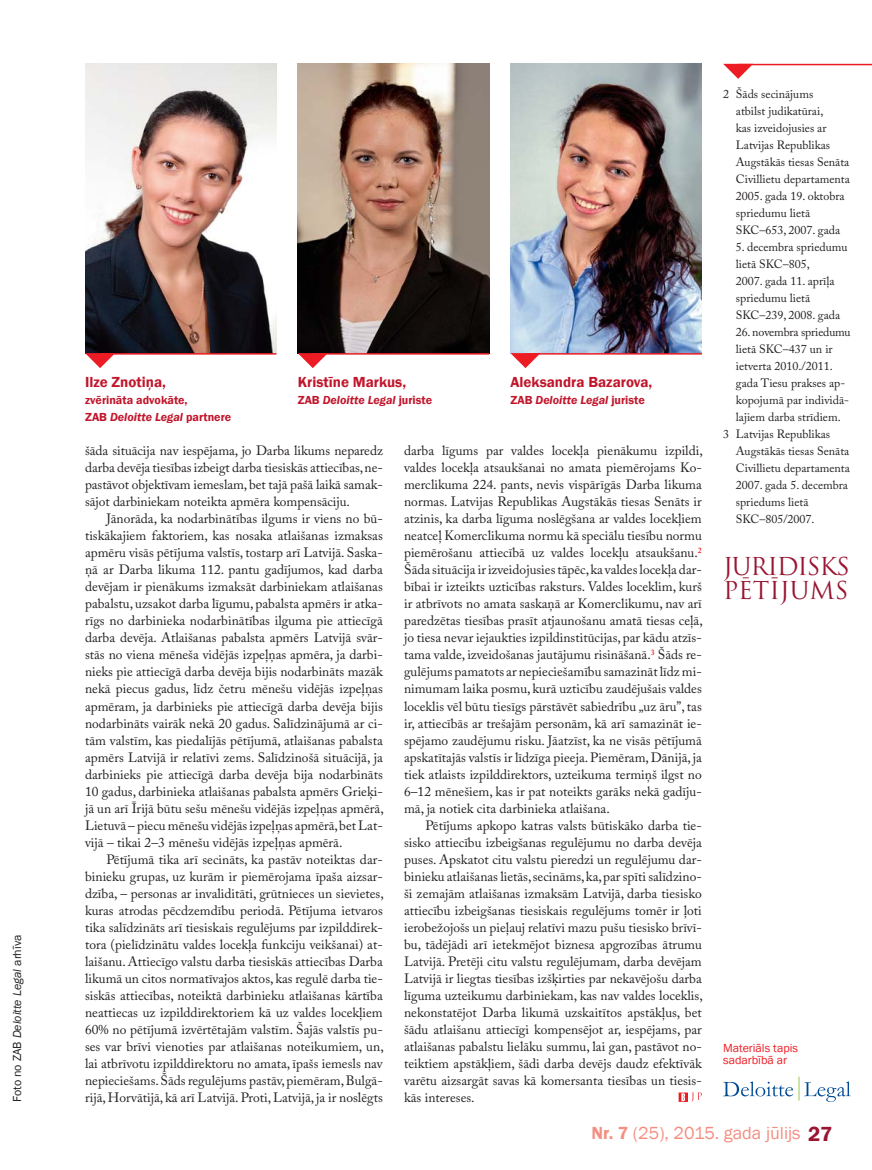
<style>
.page{position:relative;width:872px;height:1170px;background:#fff}
.page>*{position:absolute;margin:0;border:0;box-sizing:border-box;transform-origin:0 0}
.t1{font:24px/24px "Trajan Pro";letter-spacing:-.05em;color:#991532}
.t2{font:18px "Franklin Gothic";color:#f58e81}
.t3{font:600 15px "Franklin Gothic";color:#c1162c}
.t4{font:13.5px/17px "Adobe Caslon Pro";color:#231f20;text-align:justify}
.t5{font:12px/17px "Adobe Caslon Pro";color:#231f20}
.t6{font:italic 600 12px "Franklin Gothic";color:#c1162c}
.t7{font:600 12px/17px "Franklin Gothic";color:#c1162c}
.t8{font:12px "Franklin Gothic";color:#231f20}
.t9{font:12px/12px "Franklin Gothic";color:#ed1c24}
.s1{font-style:italic}
.s2{font-style:normal}
.s3{font-weight:600}
.s4{font-weight:600;font-size:21px;color:#991532}
</style>
<div class="page">
<img style="left:85px;top:64px;width:191px;height:289px">
<hr style="left:100px;top:353px;width:176px;height:1px;background:#ed1c24">
<svg style="left:85px;top:353px;width:30px;height:15px"></svg>
<img style="left:298px;top:64px;width:191px;height:289px">
<hr style="left:313px;top:353px;width:176px;height:1px;background:#ed1c24">
<svg style="left:298px;top:353px;width:30px;height:15px"></svg>
<img style="left:510px;top:64px;width:192px;height:289px">
<hr style="left:525px;top:353px;width:177px;height:1px;background:#ed1c24">
<svg style="left:510px;top:353px;width:30px;height:15px"></svg>
<svg style="left:678px;top:1092px;width:24px;height:9px"></svg>
<hr style="left:738px;top:64px;width:134px;height:1px;background:#ed1c24">
<svg style="left:723px;top:64px;width:30px;height:15px"></svg>
<svg style="left:723px;top:1076px;width:127px;height:25px"></svg>
<p class="t8" style="left:10px;top:1101px;width:169px;rotate:-90deg">Foto no ZAB <span class="s1">Deloitte Legal</span> arhīva</p>
<p class="t3" style="left:85px;top:373px;width:82px">Il ze Zno ti ņa,</p>
<p class="t7" style="left:85px;top:391px;width:148px">zvē ri nā ta ad vo kā te,<br>ZAB <span class="s1">De lo it te Le gal</span> par tne re</p>
<p class="t3" style="left:298px;top:373px;width:110px">Kris tī ne Mar kus,</p>
<p class="t6" style="left:298px;top:393px;width:136px"><span class="s2">ZAB</span> De lo it te Le gal <span class="s2">ju ris te</span></p>
<p class="t3" style="left:510px;top:373px;width:143px">Alek san dra Ba za ro va,</p>
<p class="t6" style="left:510px;top:393px;width:136px"><span class="s2">ZAB</span> De lo it te Le gal <span class="s2">ju ris te</span></p>
<p class="t4" style="left:85px;top:443px;width:299px">šā da si tu āci ja nav ie spē ja ma, jo Dar ba li kums ne pa redz dar ba de vē ja tie sī bas iz beigt dar ba tie sis kās at tie cī bas, ne&shy;pa stā vot ob jek tī vam ie mes lam, bet ta jā pa šā lai kā sa mak&shy;sā jot dar bi nie kam no teik ta ap mē ra kom pen sā ci ju.</p>
<p class="t4" style="left:85px;top:511px;width:300px;text-indent:21px">Jā no rā da, ka no dar bi nā tī bas il gums ir viens no bū&shy;tis kā ka jiem fak to riem, kas no sa ka at lai ša nas iz mak sas ap mē ru vi sās pē tī ju ma val stīs, tos tarp arī Lat vi jā. Sa ska&shy;ņā ar Dar ba li ku ma 112. pan tu ga dī ju mos, kad dar ba de vē jam ir pie nā kums iz mak sāt dar bi nie kam at lai ša nas pa bal stu, uz sa kot dar ba lī gu mu, pa bal sta ap mērs ir at ka&shy;rīgs no dar bi nie ka no dar bi nā tī bas il gu ma pie at tie cī gā dar ba de vē ja. At lai ša nas pa bal sta ap mērs Lat vi jā svār&shy;stās no vie na mē ne ša vi dē jās iz peļ ņas ap mē ra, ja dar bi&shy;nieks pie at tie cī gā dar ba de vē ja bi jis no dar bi nāts ma zāk ne kā piec us ga dus, līdz četr u mē ne šu vi dē jās iz peļ ņas ap mē ram, ja dar bi nieks pie at tie cī gā dar ba de vē ja bi jis no dar bi nāts vai rāk ne kā 20 ga dus. Sa lī dzi nā ju mā ar ci&shy;tām val stīm, kas pie da lī jās pē tī ju mā, at lai ša nas pa bal sta ap mērs Lat vi jā ir re la tī vi zems. Sa lī dzi no šā si tu āci jā, ja dar bi nieks pie at tie cī gā dar ba de vē ja bi ja no dar bi nāts 10 ga dus, dar bi nie ka at lai ša nas pa bal sta ap mērs Grie ķi&shy;jā un arī Īri jā bū tu se šu mē ne šu vi dē jās iz peļ ņas ap mē rā, Lie tu vā – piec u mē ne šu vi dē jās iz peļ ņas ap mē rā, bet Lat&shy;vi jā – ti kai 2–3 mē ne šu vi dē jās iz peļ ņas ap mē rā.</p>
<p class="t4" style="left:85px;top:852px;width:300px;text-indent:21px">Pē tī ju mā ti ka arī se ci nāts, ka pas tāv no teik tas dar&shy;bi nie ku gru pas, uz ku rām ir pie mē ro ja ma īpa ša aiz sar&shy;dzī ba, – per so nas ar in va li di tā ti, grūt nie ces un sie vie tes, ku ras at ro das pēc dzem dī bu pe ri odā. Pē tī ju ma ie tva ros ti ka sa lī dzi nāts arī tie sis kais re gu lē jums par iz pil ddi rek&shy;to ra (pie lī dzi nā tu val des lo cek ļa fun kci ju veik ša nai) at&shy;lai ša nu. At tie cī go val stu dar ba tie sis kās at tie cī bas Dar ba li ku mā un ci tos nor ma tī va jos ak tos, kas re gu lē dar ba tie&shy;sis kās at tie cī bas, no teik tā dar bi nie ku at lai ša nas kār tī ba ne at tie cas uz iz pil ddi rek to riem kā uz val des lo cek ļiem 60% no pē tī ju mā iz vēr tē ta jām val stīm. Ša jās val stīs pu&shy;ses var brī vi vie no ties par at lai ša nas no tei ku miem, un, lai at brī vo tu iz pil ddi rek to ru no ama ta, īpašs ie mesls nav ne pie cie šams. Šāds re gu lē jums pas tāv, pie mē ram, Bul gā&shy;ri jā, Hor vā ti jā, kā arī Lat vi jā. Pro ti, Lat vi jā, ja ir no slēgts</p>
<p class="t4" style="left:404px;top:443px;width:300px">dar ba lī gums par val des lo cek ļa pie nā ku mu iz pil di, val des lo cek ļa at sauk ša nai no ama ta pie mē ro jams Ko&shy;mer cli ku ma 224. pants, ne vis vis pā rī gās Dar ba li ku ma nor mas. Lat vi jas Re pub li kas Augst ākās tie sas Se nāts ir at zi nis, ka dar ba lī gu ma no slēg ša na ar val des lo cek ļiem ne at ceļ Ko mer cli ku ma nor mu kā spe ci ālu tie sī bu nor mu pie mē ro ša nu at tie cī bā uz val des lo cek ļu at sauk ša nu.<sup>2<br></sup>Šā da si tu āci ja ir iz vei do ju sies tā pēc, ka val des lo cek ļa dar&shy;bī bai ir iz teikts uz ti cī bas rak sturs. Val des lo cek lim, kurš ir at brī vots no ama ta sa ska ņā ar Ko mer cli ku mu, nav arī pa re dzē tas tie sī bas pra sīt at jau no ša nu ama tā tie sas ce ļā, jo tie sa ne var ie jauk ties iz pil din sti tū ci jas, par kā du at zīs&shy;ta ma val de, iz vei do ša nas jau tā ju mu ri si nā ša nā.<sup>3</sup> Šāds re&shy;gu lē jums pa ma tots ar ne pie cie ša mī bu sa ma zi nāt līdz mi&shy;ni mu mam lai ka pos mu, ku rā uz ti cī bu zau dē ju šais val des lo cek lis vēl bū tu tie sīgs pār stā vēt sa bied rī bu „uz āru”, tas ir, at tie cī bās ar tre ša jām per so nām, kā arī sa ma zi nāt ie&shy;spē ja mo zau dē ju mu ris ku. Jā at zīst, ka ne vi sās pē tī ju mā ap ska tī ta jās val stīs ir līdz īga pie eja. Pie mē ram, Dā ni jā, ja tiek at laists iz pil ddi rek tors, uz tei ku ma ter miņš ilgst no 6–12 mē ne šiem, kas ir pat no teikts ga rāks ne kā ga dī ju&shy;mā, ja no tiek ci ta dar bi nie ka at lai ša na.</p>
<p class="t4" style="left:404px;top:818px;width:300px;text-indent:21px">Pē tī jums ap ko po kat ras valsts bū tis kā ko dar ba tie&shy;sis ko at tie cī bu iz beig ša nas re gu lē ju mu no dar ba de vē ja pus es. Ap ska tot ci tu val stu pie re dzi un re gu lē ju mu dar&shy;bi nie ku at lai ša nas lie tās, se ci nāms, ka, par spī ti sa lī dzi no&shy;ši zem ajām at lai ša nas iz mak sām Lat vi jā, dar ba tie sis ko at tie cī bu iz beig ša nas tie sis kais re gu lē jums to mēr ir ļo ti ie ro be žo jošs un pie ļauj re la tī vi ma zu pu šu tie sis ko brī vī&shy;bu, tā dē jā di arī ie tek mē jot biz ne sa ap gro zī bas āt ru mu Lat vi jā. Pre tē ji ci tu val stu re gu lē ju mam, dar ba de vē jam Lat vi jā ir lieg tas tie sī bas iz šķir ties par ne ka vē jo šu dar ba lī gu ma uz tei ku mu dar bi nie kam, kas nav val des lo cek lis, ne kon sta tē jot Dar ba li ku mā uz skai tī tos ap stāk ļus, bet šā du at lai ša nu at tie cī gi kom pen sē jot ar, ie spē jams, par at lai ša nas pa bal stu lie lā ku sum mu, lai gan, pas tā vot no&shy;teik tiem ap stāk ļiem, šā di dar ba de vējs daudz efek tī vāk va rē tu aiz sar gāt sa vas kā ko mer san ta tie sī bas un tie sis&shy;kās in te re ses.</p>
<p class="t5" style="left:736px;top:87px;width:116px;text-indent:-13px">2 Šāds se ci nā jums<br>at bilst ju di ka tū rai,<br>kas iz vei do ju sies ar<br>Lat vi jas Re pub li kas<br>Augst ākās tie sas Se nā ta<br>Ci vil lie tu de par ta men ta<br>2005. ga da 19. ok tob ra sprie du mu lie tā<br>SKC–653, 2007. ga da</p>
<p class="t5" style="left:736px;top:240px;width:113px">5. de cem bra sprie du mu lie tā SKC–805,<br>2007. ga da 11. ap rī ļa sprie du mu lie tā<br>SKC–239, 2008. ga da</p>
<p class="t5" style="left:736px;top:325px;width:116px">26. no vem bra sprie du mu</p>
<p class="t5" style="left:736px;top:342px;width:98px">lie tā SKC–437 un ir</p>
<p class="t5" style="left:736px;top:359px;width:98px">ie tver ta 2010./2011.</p>
<p class="t5" style="left:736px;top:376px;width:111px">ga da Tie su prak ses ap-</p>
<p class="t5" style="left:736px;top:393px;width:115px">ko po ju mā par in di vi dā-</p>
<p class="t5" style="left:736px;top:410px;width:106px">la jiem dar ba strī diem.</p>
<p class="t5" style="left:723px;top:427px;width:109px">3 Lat vi jas Re pub li kas</p>
<p class="t5" style="left:736px;top:444px;width:115px">Augst ākās tie sas Se nā ta</p>
<p class="t5" style="left:736px;top:461px;width:115px">Ci vil lie tu de par ta men ta</p>
<p class="t5" style="left:736px;top:478px;width:114px">2007. ga da 5. de cem bra</p>
<p class="t5" style="left:736px;top:495px;width:74px">sprie dums lie tā</p>
<p class="t5" style="left:736px;top:512px;width:80px">SKC–805/2007.</p>
<h1 class="t1" style="left:723px;top:555px;width:128px">JURIDISKS<br>PĒTĪJUMS</h1>
<p class="t9" style="left:723px;top:1041px;width:76px">Materiāls tapis sadarbībā ar</p>
<h2 class="t2" style="left:591px;top:1122px;width:242px"><span class="s3">Nr. 7</span> (25), 2015. gada jūlijs <span class="s4">27</span></h2>
</div>
